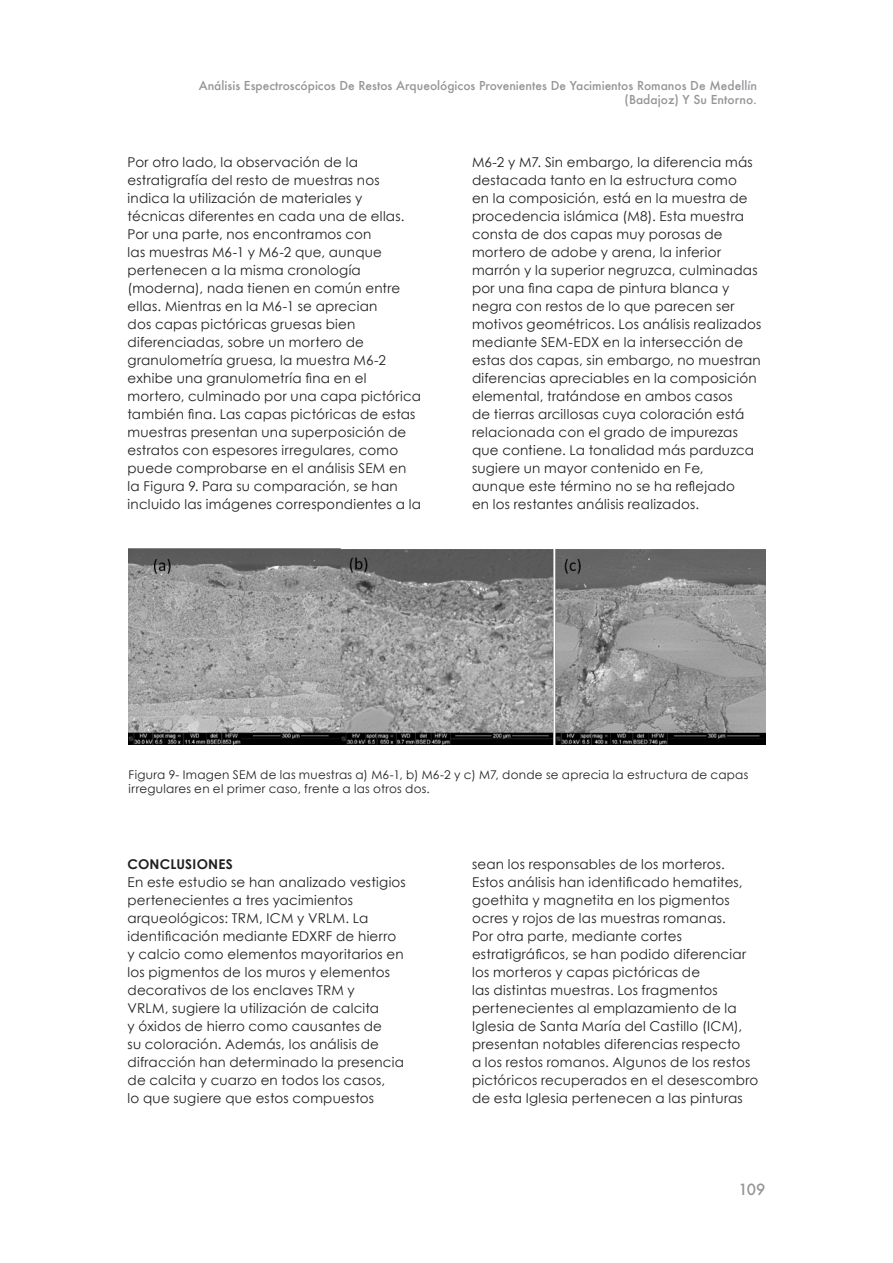
<style>
.page{position:relative;width:893px;height:1263px;background:#fff}
.page>*{position:absolute;margin:0;border:0;box-sizing:border-box;transform-origin:0 0}
.t1{font:500 15px "Futura";color:#939598}
._4__texto_normal{font:13.5px/18px "Century Gothic";letter-spacing:.015em;color:#231f20}
._4__Titulo_N1{font:700 13.5px "Century Gothic";letter-spacing:.015em;color:#231f20}
._6__Legenda{font:12px/14.4px "Century Gothic";letter-spacing:.02em;color:#231f20}
.t2{font:500 12px/14.4px "Futura";color:#939598;text-align:right}
</style>
<div class="page">
<img style="left:129px;top:548px;width:636px;height:196px">
<p class="t2" style="left:199px;top:78px;width:560px">Análisis Espectroscópicos De Restos Arqueológicos Provenientes De Yacimientos Romanos De Medellín (Badajoz) Y Su Entorno.</p>
<p class="_4__texto_normal" style="left:128px;top:153px;width:295px">Por otro lado, la observación de la estratigrafía del resto de muestras nos indica la utilización de materiales y técnicas diferentes en cada una de ellas.<br>Por una parte, nos encontramos con<br>las muestras M6-1 y M6-2 que, aunque pertenecen a la misma cronología (moderna), nada tienen en común entre ellas. Mientras en la M6-1 se aprecian<br>dos capas pictóricas gruesas bien diferenciadas, sobre un mortero de granulometría gruesa, la muestra M6-2 exhibe una granulometría fina en el mortero, culminado por una capa pictórica también fina. Las capas pictóricas de estas muestras presentan una superposición de estratos con espesores irregulares, como puede comprobarse en el análisis SEM en la Figura 9. Para su comparación, se han incluido las imágenes correspondientes a la</p>
<p class="_4__texto_normal" style="left:472px;top:153px;width:291px">M6-2 y M7. Sin embargo, la diferencia más destacada tanto en la estructura como<br>en la composición, está en la muestra de procedencia islámica (M8). Esta muestra consta de dos capas muy porosas de mortero de adobe y arena, la inferior marrón y la superior negruzca, culminadas por una fina capa de pintura blanca y negra con restos de lo que parecen ser motivos geométricos. Los análisis realizados mediante SEM-EDX en la intersección de estas dos capas, sin embargo, no muestran diferencias apreciables en la composición elemental, tratándose en ambos casos<br>de tierras arcillosas cuya coloración está relacionada con el grado de impurezas que contiene. La tonalidad más parduzca sugiere un mayor contenido en Fe,<br>aunque este término no se ha reflejado<br>en los restantes análisis realizados.</p>
<p class="_6__Legenda" style="left:129px;top:767px;width:621px">Figura 9- Imagen SEM de las muestras a) M6-1, b) M6-2 y c) M7, donde se aprecia la estructura de capas irregulares en el primer caso, frente a las otros dos.</p>
<p class="_4__Titulo_N1" style="left:128px;top:855px;width:107px">CONCLUSIONES</p>
<p class="_4__texto_normal" style="left:128px;top:873px;width:280px">En este estudio se han analizado vestigios pertenecientes a tres yacimientos arqueológicos: TRM, ICM y VRLM. La identificación mediante EDXRF de hierro y calcio como elementos mayoritarios en los pigmentos de los muros y elementos decorativos de los enclaves TRM y<br>VRLM, sugiere la utilización de calcita<br>y óxidos de hierro como causantes de<br>su coloración. Además, los análisis de difracción han determinado la presencia de calcita y cuarzo en todos los casos,<br>lo que sugiere que estos compuestos</p>
<p class="_4__texto_normal" style="left:472px;top:855px;width:272px">sean los responsables de los morteros.<br>Estos análisis han identificado hematites, goethita y magnetita en los pigmentos ocres y rojos de las muestras romanas.</p>
<p class="_4__texto_normal" style="left:472px;top:927px;width:288px">Por otra parte, mediante cortes estratigráficos, se han podido diferenciar los morteros y capas pictóricas de<br>las distintas muestras. Los fragmentos pertenecientes al emplazamiento de la Iglesia de Santa María del Castillo (ICM), presentan notables diferencias respecto<br>a los restos romanos. Algunos de los restos pictóricos recuperados en el desescombro de esta Iglesia pertenecen a las pinturas</p>
<p class="t1" style="left:738px;top:1179px;width:28px">109</p>
</div>
